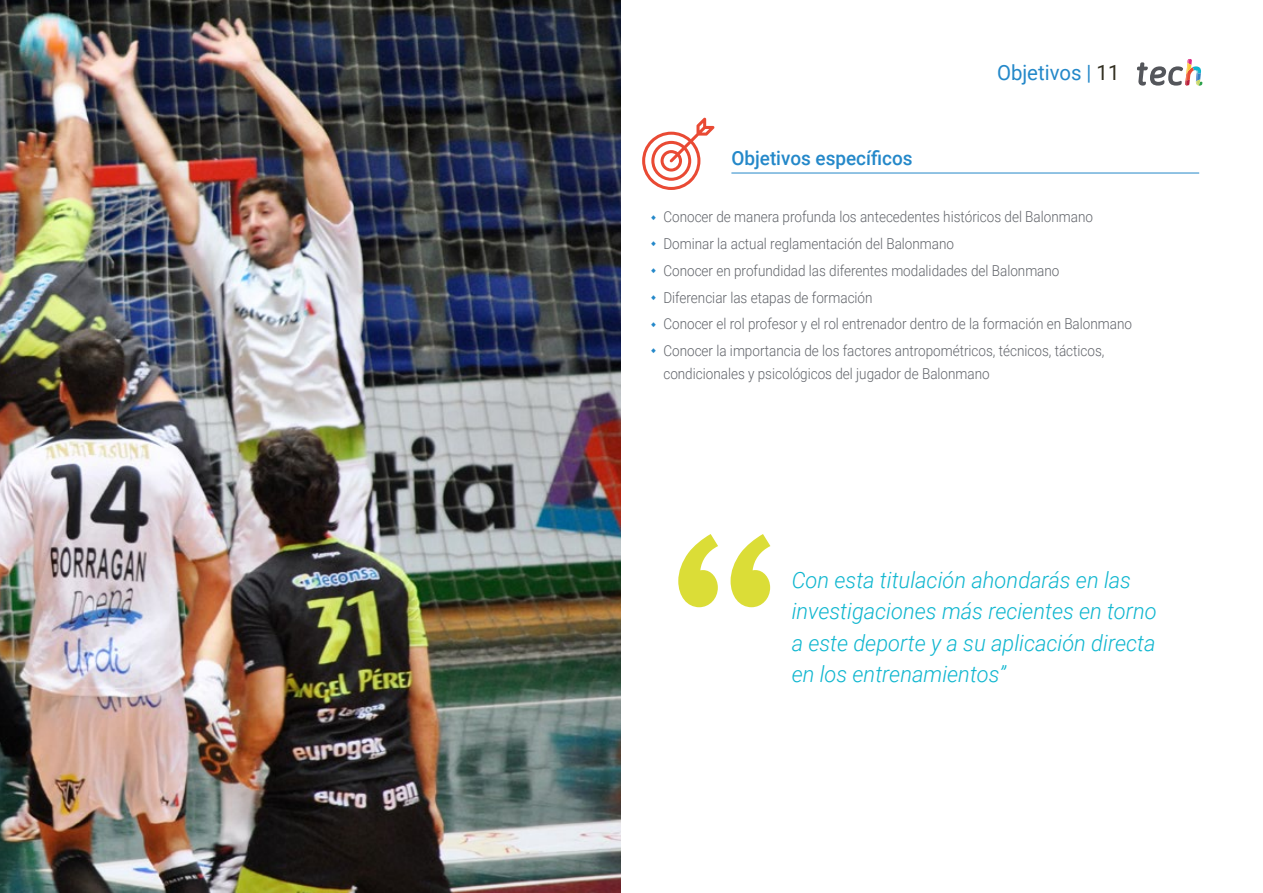
<style>
.page{position:relative;width:1263px;height:893px;background:#fff}
.page>*{position:absolute;margin:0;border:0;box-sizing:border-box;transform-origin:0 0}
.t1{font:italic 300 22.5px/31.5px "Roboto";color:#0fb6cf}
.t2{font:21px "Roboto";color:#2488c9}
.t3{font:500 19.5px "Roboto";color:#2488c9}
.t4{font:300 15px/26.7px "Roboto";color:#61646a;scale:.9 1}
.s1{color:#312e20}
</style>
<div class="page">
<svg style="left:1137px;top:59px;width:65px;height:27px"></svg>
<hr style="left:731px;top:173px;width:468px;height:1px;background:#2488c9">
<svg style="left:642px;top:118px;width:72px;height:72px"></svg>
<img style="left:0;top:0;width:621px;height:893px">
<svg style="left:678px;top:534px;width:92px;height:73px"></svg>
<h3 class="t3" style="left:731px;top:144px;width:183px">Objetivos específicos</h3>
<h2 class="t2" style="left:997px;top:57px;width:124px">Objetivos | <span class="s1">11</span></h2>
<p class="t4" style="left:663px;top:203px;width:522px">Conocer de manera profunda los antecedentes históricos del Balonmano Dominar la actual reglamentación del Balonmano<br>Conocer en profundidad las diferentes modalidades del Balonmano<br>Diferenciar las etapas de formación<br>Conocer el rol profesor y el rol entrenador dentro de la formación en Balonmano Conocer la importancia de los factores antropométricos, técnicos, tácticos,</p>
<p class="t4" style="left:663px;top:359px;width:364px">condicionales y psicológicos del jugador de Balonmano</p>
<h1 class="t1" style="left:792px;top:563px;width:367px">Con esta titulación ahondarás en las investigaciones más recientes en torno a este deporte y a su aplicación directa en los entrenamientos”</h1>
</div>
